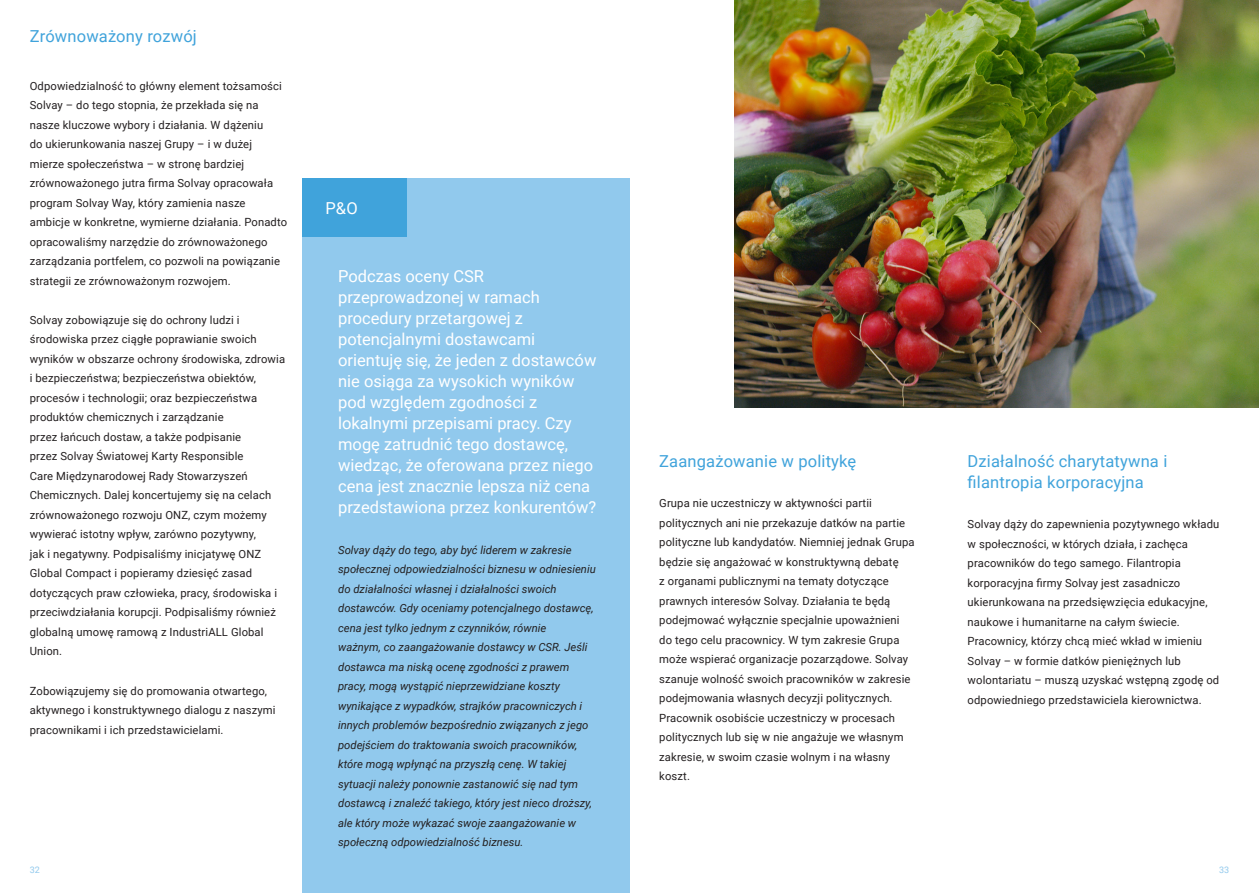
<style>
.page{position:relative;width:1259px;height:893px;background:#fff}
.page>*{position:absolute;margin:0;border:0;box-sizing:border-box;transform-origin:0 0}
.Paragraph_title{font:16.5px/21px "Roboto";color:#fff}
.Paragraph_title-2{font:16.5px/21px "Roboto";letter-spacing:.01em;color:#40a3db}
.Text{font:11.25px/19.5px "Roboto";letter-spacing:.01em;color:#231f20}
.Italic{font:italic 11.25px/19.5px "Roboto";color:#231f20}
.t1{font:9px "Roboto";color:#91c9ed}
</style>
<div class="page">
<img style="left:734px;top:0;width:525px;height:407px">
<div style="left:302px;top:179px;width:327px;height:714px;background:#91c9ed"></div>
<div style="left:302px;top:179px;width:105px;height:58px;background:#40a3db"></div>
<p class="Paragraph_title-2" style="left:30px;top:25px;width:169px">Zrównoważony rozwój</p>
<p class="Text" style="left:30px;top:76px;width:259px">Odpowiedzialność to główny element tożsamości Solvay – do tego stopnia, że przekłada się na nasze kluczowe wybory i działania. W dążeniu<br>do ukierunkowania naszej Grupy – i w dużej mierze społeczeństwa – w stronę bardziej zrównoważonego jutra firma Solvay opracowała program Solvay Way, który zamienia nasze ambicje w konkretne, wymierne działania. Ponadto opracowaliśmy narzędzie do zrównoważonego zarządzania portfelem, co pozwoli na powiązanie strategii ze zrównoważonym rozwojem.</p>
<p class="Text" style="left:30px;top:310px;width:257px">Solvay zobowiązuje się do ochrony ludzi i środowiska przez ciągłe poprawianie swoich wyników w obszarze ochrony środowiska, zdrowia i bezpieczeństwa; bezpieczeństwa obiektów, procesów i technologii; oraz bezpieczeństwa produktów chemicznych i zarządzanie<br>przez łańcuch dostaw, a także podpisanie<br>przez Solvay Światowej Karty Responsible<br>Care Międzynarodowej Rady Stowarzyszeń Chemicznych. Dalej koncertujemy się na celach zrównoważonego rozwoju ONZ, czym możemy wywierać istotny wpływ, zarówno pozytywny,<br>jak i negatywny. Podpisaliśmy inicjatywę ONZ Global Compact i popieramy dziesięć zasad dotyczących praw człowieka, pracy, środowiska i przeciwdziałania korupcji. Podpisaliśmy również globalną umowę ramową z IndustriALL Global Union.</p>
<p class="Text" style="left:30px;top:680px;width:247px">Zobowiązujemy się do promowania otwartego, aktywnego i konstruktywnego dialogu z naszymi pracownikami i ich przedstawicielami.</p>
<p class="Paragraph_title" style="left:325px;top:197px;width:34px">P&amp;O</p>
<p class="Paragraph_title" style="left:338px;top:265px;width:260px">Podczas oceny CSR przeprowadzonej w ramach procedury przetargowej z potencjalnymi dostawcami orientuję się, że jeden z dostawców nie osiąga za wysokich wyników pod względem zgodności z lokalnymi przepisami pracy. Czy mogę zatrudnić tego dostawcę, wiedząc, że oferowana przez niego cena jest znacznie lepsza niż cena przedstawiona przez konkurentów?</p>
<p class="Italic" style="left:338px;top:540px;width:259px">Solvay dąży do tego, aby być liderem w zakresie społecznej odpowiedzialności biznesu w odniesieniu do działalności własnej i działalności swoich dostawców. Gdy oceniamy potencjalnego dostawcę, cena jest tylko jednym z czynników, równie<br>ważnym, co zaangażowanie dostawcy w CSR. Jeśli dostawca ma niską ocenę zgodności z prawem pracy, mogą wystąpić nieprzewidziane koszty wynikające z wypadków, strajków pracowniczych i innych problemów bezpośrednio związanych z jego podejściem do traktowania swoich pracowników, które mogą wpłynąć na przyszłą cenę. W takiej sytuacji należy ponownie zastanowić się nad tym dostawcą i znaleźć takiego, który jest nieco droższy, ale który może wykazać swoje zaangażowanie w społeczną odpowiedzialność biznesu.</p>
<p class="Paragraph_title-2" style="left:659px;top:450px;width:199px">Zaangażowanie w politykę</p>
<p class="Text" style="left:659px;top:493px;width:257px">Grupa nie uczestniczy w aktywności partii politycznych ani nie przekazuje datków na partie polityczne lub kandydatów. Niemniej jednak Grupa będzie się angażować w konstruktywną debatę<br>z organami publicznymi na tematy dotyczące prawnych interesów Solvay. Działania te będą podejmować wyłącznie specjalnie upoważnieni do tego celu pracownicy. W tym zakresie Grupa może wspierać organizacje pozarządowe. Solvay szanuje wolność swoich pracowników w zakresie podejmowania własnych decyzji politycznych.<br>Pracownik osobiście uczestniczy w procesach politycznych lub się w nie angażuje we własnym zakresie, w swoim czasie wolnym i na własny koszt.</p>
<p class="Paragraph_title-2" style="left:967px;top:450px;width:201px">Działalność charytatywna i filantropia korporacyjna</p>
<p class="Text" style="left:967px;top:514px;width:253px">Solvay dąży do zapewnienia pozytywnego wkładu w społeczności, w których działa, i zachęca pracowników do tego samego. Filantropia korporacyjna firmy Solvay jest zasadniczo ukierunkowana na przedsięwzięcia edukacyjne, naukowe i humanitarne na całym świecie.<br>Pracownicy, którzy chcą mieć wkład w imieniu Solvay – w formie datków pieniężnych lub wolontariatu – muszą uzyskać wstępną zgodę od odpowiedniego przedstawiciela kierownictwa.</p>
<p class="t1" style="left:30px;top:863px;width:12px">32</p>
<p class="t1" style="left:1219px;top:863px;width:12px">33</p>
</div>
